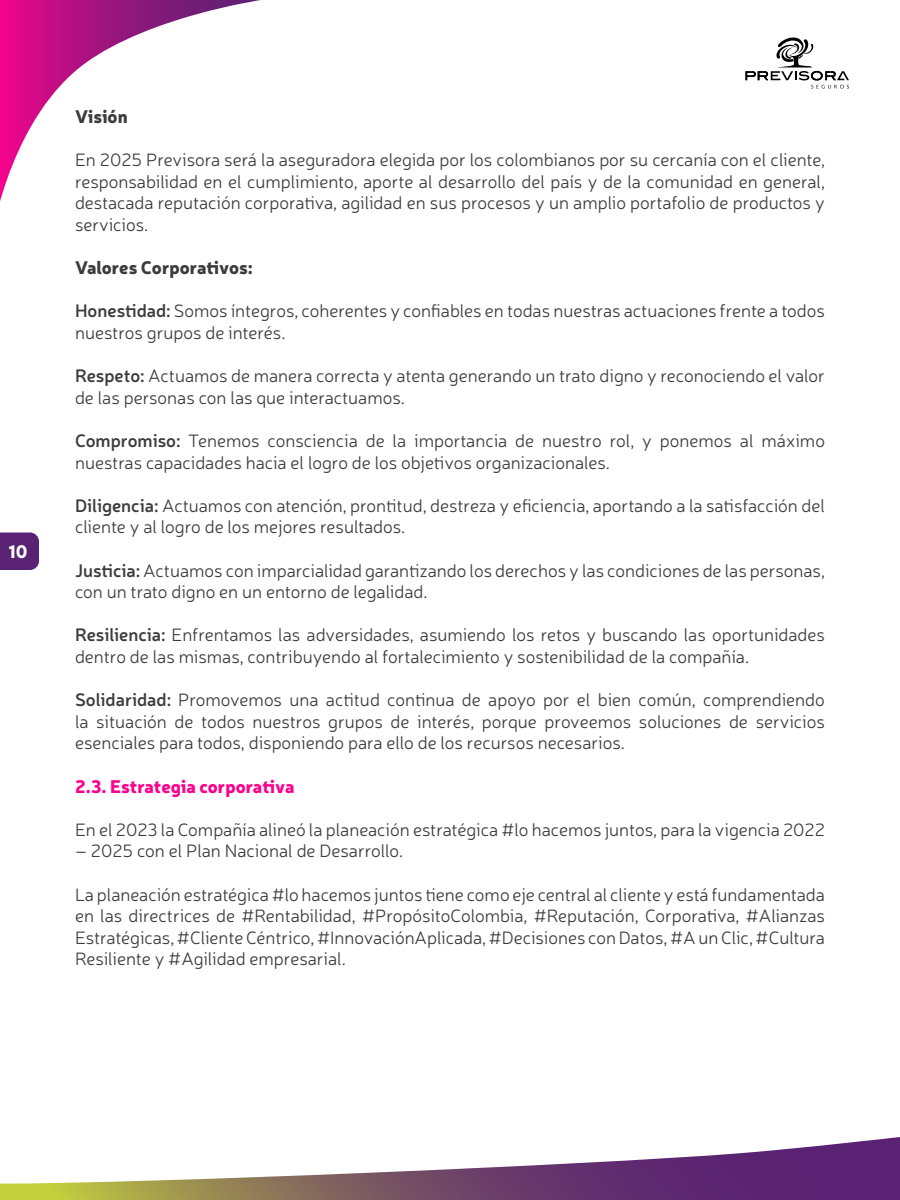
<style>
.page{position:relative;width:900px;height:1200px;background:#fff}
.page>*{position:absolute;margin:0;border:0;box-sizing:border-box;transform-origin:0 0}
.t1{font:300 18px/21.6px "Neris";color:#3c3c3c}
.t2{font:900 18px "Neris";color:#3c3c3c}
.t3{font:900 18px "Neris";color:#fb028d}
.t4{font:900 18px "Neris";color:#fff}
.s1{font-weight:600}
</style>
<div class="page">
<svg style="left:0;top:532px;width:39px;height:38px"></svg>
<svg style="left:746px;top:37px;width:103px;height:52px"></svg>
<svg style="left:0;top:0;width:261px;height:201px"></svg>
<svg style="left:0;top:1137px;width:900px;height:63px"></svg>
<p class="t4" style="left:9px;top:538px;width:20px">10</p>
<p class="t2" style="left:75px;top:103px;width:54px">Visión</p>
<p class="t1" style="left:75px;top:149px;width:752px;text-align:justify">En 2025 Previsora será la aseguradora elegida por los colombianos por su cercanía con el cliente, responsabilidad en el cumplimiento, aporte al desarrollo del país y de la comunidad en general, destacada reputación corporativa, agilidad en sus procesos y un amplio portafolio de productos y servicios.</p>
<p class="t2" style="left:75px;top:255px;width:179px">Valores Corporativos:</p>
<p class="t1" style="left:75px;top:300px;width:752px"><span class="s1">Honestidad:</span> Somos íntegros, coherentes y confiables en todas nuestras actuaciones frente a todos nuestros grupos de interés.</p>
<p class="t1" style="left:75px;top:365px;width:751px"><span class="s1">Respeto:</span> Actuamos de manera correcta y atenta generando un trato digno y reconociendo el valor de las personas con las que interactuamos.</p>
<p class="t1" style="left:75px;top:429px;width:752px"><span class="s1">Compromiso:</span> Tenemos consciencia de la importancia de nuestro rol, y ponemos al máximo nuestras capacidades hacia el logro de los objetivos organizacionales.</p>
<p class="t1" style="left:75px;top:494px;width:751px"><span class="s1">Diligencia:</span> Actuamos con atención, prontitud, destreza y eficiencia, aportando a la satisfacción del cliente y al logro de los mejores resultados.</p>
<p class="t1" style="left:75px;top:559px;width:752px"><span class="s1">Justicia:</span> Actuamos con imparcialidad garantizando los derechos y las condiciones de las personas, con un trato digno en un entorno de legalidad.</p>
<p class="t1" style="left:75px;top:624px;width:752px"><span class="s1">Resiliencia:</span> Enfrentamos las adversidades, asumiendo los retos y buscando las oportunidades dentro de las mismas, contribuyendo al fortalecimiento y sostenibilidad de la compañía.</p>
<p class="t1" style="left:75px;top:689px;width:751px;text-align:justify"><span class="s1">Solidaridad:</span> Promovemos una actitud continua de apoyo por el bien común, comprendiendo la situación de todos nuestros grupos de interés, porque proveemos soluciones de servicios esenciales para todos, disponiendo para ello de los recursos necesarios.</p>
<p class="t3" style="left:75px;top:773px;width:221px">2.3. Estrategia corporativa</p>
<p class="t1" style="left:75px;top:818px;width:752px">En el 2023 la Compañía alineó la planeación estratégica #lo hacemos juntos, para la vigencia 2022</p>
<p class="t1" style="left:75px;top:840px;width:330px">– 2025 con el Plan Nacional de Desarrollo.</p>
<p class="t1" style="left:75px;top:883px;width:752px;text-align:justify">La planeación estratégica #lo hacemos juntos tiene como eje central al cliente y está fundamentada en las directrices de #Rentabilidad, #PropósitoColombia, #Reputación, Corporativa, #Alianzas Estratégicas, #Cliente Céntrico, #InnovaciónAplicada, #Decisiones con Datos, #A un Clic, #Cultura Resiliente y #Agilidad empresarial.</p>
</div>
